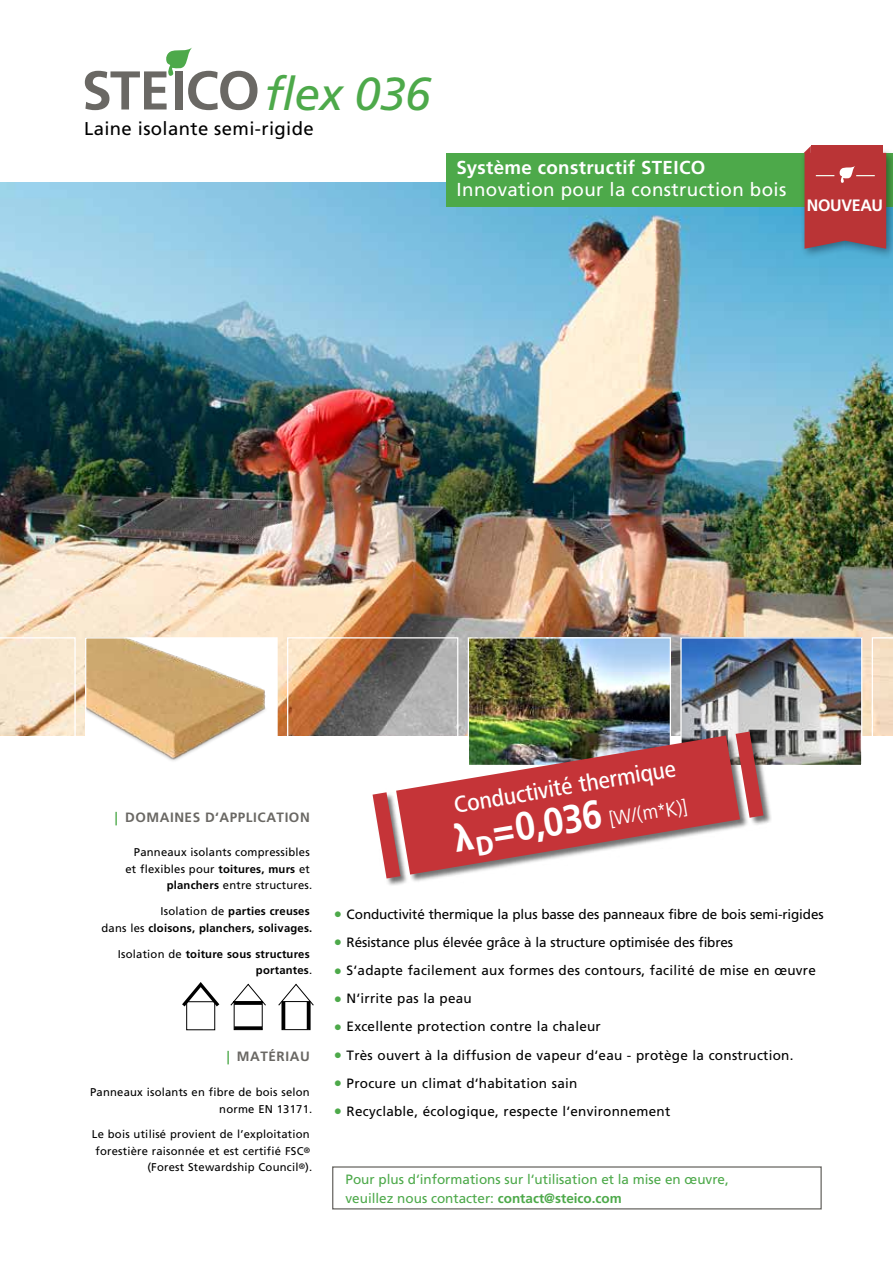
<style>
.page{position:relative;width:893px;height:1263px;background:#fff}
.page>*{position:absolute;margin:0;border:0;box-sizing:border-box;transform-origin:0 0}
.t1{font:italic 46.2px "Frutiger";letter-spacing:-.01em;color:#4da94a}
._1_4_Copy_Bold{font:700 39.6px "Frutiger";color:#fff;scale:.91 1}
._1_4_Copy_Bold-2{font:500 24px "Frutiger Next LTW1 G";color:#fff;scale:.91 1}
._1_4_Copy_Bold-3{font:21px "Frutiger Next LTW1 G";color:#fff;scale:.91 1}
.t2{font:18.75px/22.5px "Frutiger";letter-spacing:.02em;color:#fff}
.t3{font:18.6px "Frutiger";letter-spacing:.02em;color:#000}
._1_4_Copy_Bold-4{font:700 16.5px "Frutiger";letter-spacing:-.02em;color:#fff}
._1_2_Copy_Bulletpoin{font:13.5px "Frutiger";letter-spacing:.02em;color:#000}
._1_2_Copy_Bulletpoin-2{font:13.5px "Frutiger";letter-spacing:-.01em;color:#000}
.t4{font:13.5px/18.8px "Frutiger";color:#4da94a}
.t5{font:700 13.5px "Frutiger";letter-spacing:.04em;color:#6a6864}
._2_0_Copy_Marginalie{font:11.25px/16.5px "Frutiger";letter-spacing:.02em;color:#000;text-align:right}
._2_0_Copy_Marginalie-2{font:700 11.25px/16.5px "Frutiger";letter-spacing:.02em;color:#000;text-align:right}
.s1{font-weight:700}
.s2{color:#4da94a}
.s3{font-weight:400}
.s4{font-family:"Myriad Pro"}
.s5{font-weight:700;font-size:16.5px;color:#4da94a}
</style>
<div class="page">
<div style="left:332px;top:1166px;width:490px;height:43px;border:1px solid #6a6864"></div>
<svg style="left:230px;top:983px;width:36px;height:47px"></svg>
<svg style="left:234px;top:1001px;width:28px;height:4px"></svg>
<svg style="left:234px;top:1026px;width:28px;height:4px"></svg>
<div style="left:186px;top:1001px;width:29px;height:29px;border:1px solid #000"></div>
<svg style="left:182px;top:982px;width:38px;height:28px"></svg>
<div style="left:282px;top:1001px;width:28px;height:29px;border:1px solid #000"></div>
<svg style="left:278px;top:983px;width:36px;height:23px"></svg>
<hr style="left:282px;top:1001px;width:3px;height:29px;background:#000">
<hr style="left:307px;top:1001px;width:3px;height:29px;background:#000">
<svg style="left:85px;top:47px;width:172px;height:63px"></svg>
<img style="left:0;top:183px;width:893px;height:553px">
<div style="left:446px;top:153px;width:447px;height:53px;background:#4da94a"></div>
<svg style="left:872px;top:637px;width:21px;height:99px;background:#f5dfc6"></svg>
<img style="left:682px;top:639px;width:178px;height:125px">
<div style="left:680px;top:637px;width:182px;height:129px;border:1px solid #fff"></div>
<img style="left:470px;top:639px;width:199px;height:93px">
<div style="left:468px;top:637px;width:203px;height:129px;border:1px solid #fff"></div>
<div style="left:287px;top:637px;width:171px;height:129px;border:1px solid #fff"></div>
<img style="left:87px;top:639px;width:189px;height:122px">
<div style="left:85px;top:637px;width:193px;height:129px;border:1px solid #fff"></div>
<svg style="left:0;top:637px;width:76px;height:99px;background:#f2dfc6"></svg>
<div style="left:373px;top:732px;width:399px;height:155px;background:#000;opacity:.55"></div>
<svg style="left:396px;top:735px;width:344px;height:139px;fill:#c53438"></svg>
<svg style="left:373px;top:792px;width:27px;height:86px"></svg>
<svg style="left:736px;top:731px;width:27px;height:87px;background:#b16466"></svg>
<div style="left:799px;top:148px;width:94px;height:111px;background:#000;opacity:.4"></div>
<svg style="left:804px;top:146px;width:82px;height:103px;background:#b53d40"></svg>
<p class="t1" style="left:265px;top:67px;width:168px">flex 036</p>
<p class="t3" style="left:84px;top:118px;width:231px">Laine isolante semi-rigide</p>
<p class="t2" style="left:457px;top:156px;width:331px"><span class="s1">Système constructif STEICO<br></span>Innovation pour la construction bois</p>
<p class="_1_4_Copy_Bold-4" style="left:807px;top:195px;width:78px">NOUVEAU</p>
<p class="t5" style="left:115px;top:809px;width:196px"><span class="s2">|</span> DOMAINES D‘APPLICATION</p>
<p class="_2_0_Copy_Marginalie" style="left:125px;top:844px;width:188px">Panneaux isolants compressibles et flexibles pour <span class="s1">toitures, murs</span> et <span class="s1">planchers</span> entre structures.</p>
<p class="_2_0_Copy_Marginalie-2" style="left:101px;top:903px;width:212px"><span class="s3">Isolation de</span> parties creuses<br><span class="s3">dans les</span> cloisons, planchers, solivages.</p>
<p class="_2_0_Copy_Marginalie-2" style="left:118px;top:945px;width:196px"><span class="s3">Isolation de</span> toiture sous structures portantes<span class="s3">.</span></p>
<p class="t5" style="left:227px;top:1048px;width:84px"><span class="s2">|</span> MATÉRIAU</p>
<p class="_2_0_Copy_Marginalie" style="left:90px;top:1084px;width:224px">Panneaux isolants en fibre de bois selon norme EN 13171.</p>
<p class="_2_0_Copy_Marginalie" style="left:92px;top:1126px;width:222px">Le bois utilisé provient de l’exploitation forestière raisonnée et est certifié FSC<sup>® </sup>(Forest Stewardship Council<sup>®</sup>).</p>
<p class="_1_4_Copy_Bold-2" style="left:452px;top:790px;width:248px;rotate:-9deg">Conductivité thermique</p>
<p class="_1_4_Copy_Bold" style="left:451px;top:814px;width:166px;rotate:-9deg"><span class="s4">λ</span><sub>D</sub>=0,036</p>
<p class="_1_4_Copy_Bold-3" style="left:607px;top:807px;width:89px;rotate:-10deg">[W/(m*K)]</p>
<p class="_1_2_Copy_Bulletpoin-2" style="left:334px;top:906px;width:491px"><span class="s5">•</span> Conductivité thermique la plus basse des panneaux fibre de bois semi-rigides</p>
<p class="_1_2_Copy_Bulletpoin-2" style="left:334px;top:934px;width:401px"><span class="s5">•</span> Résistance plus élevée grâce à la structure optimisée des fibres</p>
<p class="_1_2_Copy_Bulletpoin" style="left:334px;top:962px;width:484px"><span class="s5">•</span> S‘adapte facilement aux formes des contours, facilité de mise en œuvre</p>
<p class="_1_2_Copy_Bulletpoin" style="left:334px;top:991px;width:140px"><span class="s5">•</span> N‘irrite pas la peau</p>
<p class="_1_2_Copy_Bulletpoin" style="left:334px;top:1019px;width:269px"><span class="s5">•</span> Excellente protection contre la chaleur</p>
<p class="_1_2_Copy_Bulletpoin" style="left:334px;top:1047px;width:461px"><span class="s5">•</span> Très ouvert à la diffusion de vapeur d‘eau - protège la construction.</p>
<p class="_1_2_Copy_Bulletpoin" style="left:334px;top:1075px;width:245px"><span class="s5">•</span> Procure un climat d‘habitation sain</p>
<p class="_1_2_Copy_Bulletpoin" style="left:334px;top:1103px;width:338px"><span class="s5">•</span> Recyclable, écologique, respecte l‘environnement</p>
<p class="t4" style="left:345px;top:1170px;width:385px">Pour plus d‘informations sur l‘utilisation et la mise en œuvre, veuillez nous contacter: <span class="s1">contact@steico.com</span></p>
</div>
